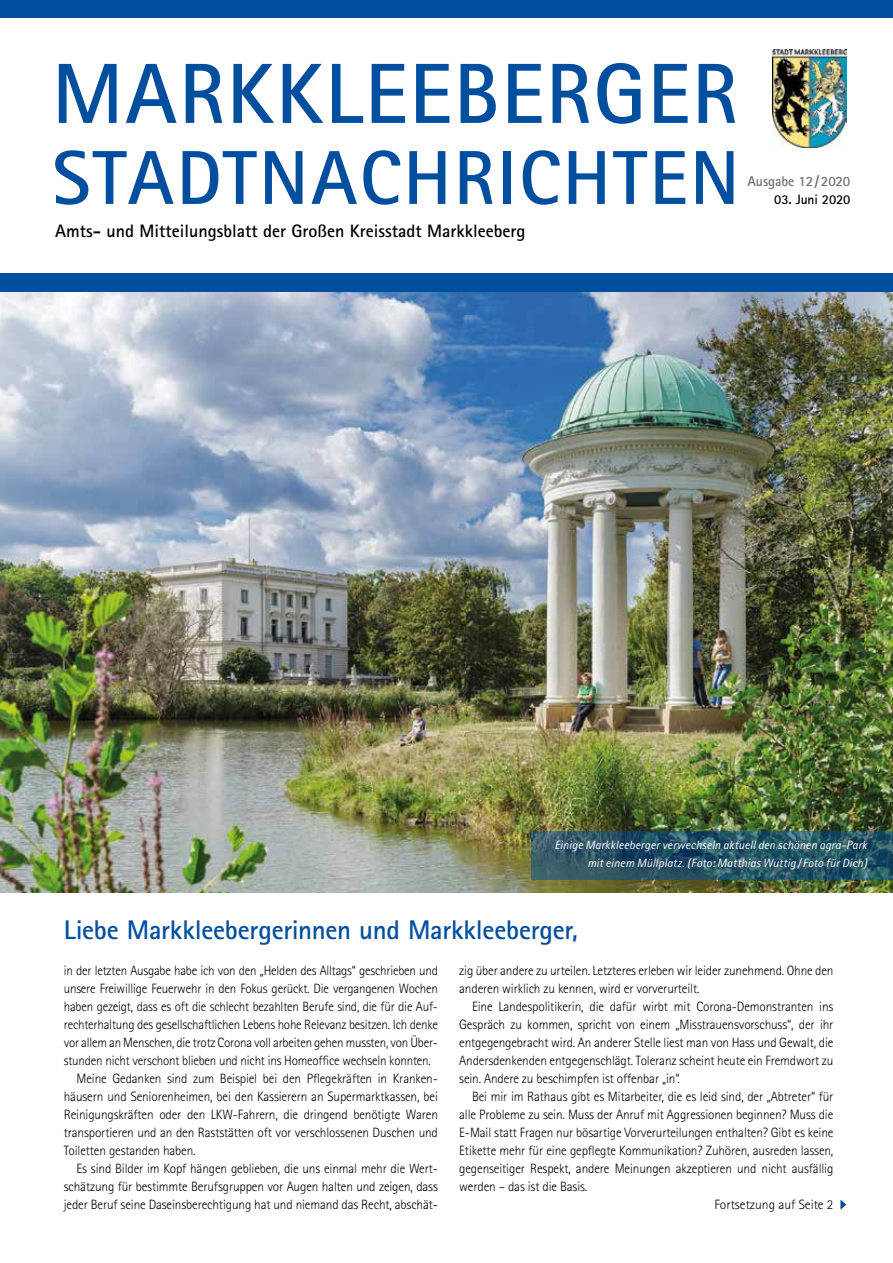
<style>
.page{position:relative;width:893px;height:1263px;background:#fff}
.page>*{position:absolute;margin:0;border:0;box-sizing:border-box;transform-origin:0 0}
.t1{font:700 85.5px "Rotis Sans Serif";letter-spacing:.02em;color:#004f9f}
.t2{font:700 76.5px "Rotis Sans Serif";letter-spacing:.03em;color:#004f9f}
.t3{font:700 27px "Rotis Sans Serif";letter-spacing:-.01em;color:#004f9f}
.t4{font:700 18px "Rotis Sans Serif";color:#000}
.t5{font:700 14.25px "Rotis Sans Serif";letter-spacing:-.005em;color:#706f6f}
.t6{font:300 13.5px/18px "Rotis Sans Serif";letter-spacing:-.01em;color:#000;text-align:justify}
.t7{font:300 13.5px "Rotis Sans Serif";letter-spacing:-.01em;color:#000;scale:.96 1}
.t8{font:700 13.5px "Rotis Sans Serif";letter-spacing:-.005em;color:#000}
.t9{font:italic 12px/18px "Rotis Sans Serif";letter-spacing:.005em;color:#fff;text-align:right}
</style>
<div class="page">
<img style="left:0;top:291px;width:893px;height:601px">
<div style="left:0;top:0;width:893px;height:18px;background:#004f9f"></div>
<img style="left:772px;top:50px;width:75px;height:97px">
<div style="left:0;top:273px;width:893px;height:18px;background:#004f9f"></div>
<svg style="left:531px;top:831px;width:362px;height:49px;background:#295466"></svg>
<svg style="left:841px;top:1200px;width:5px;height:9px"></svg>
<h1 class="t1" style="left:52px;top:40px;width:687px">MARKKLEEBERGER</h1>
<h2 class="t2" style="left:52px;top:130px;width:689px">STADTNACHRICHTEN</h2>
<h3 class="t4" style="left:55px;top:220px;width:472px">Amts- und Mitteilungsblatt der Großen Kreisstadt Markkleeberg</h3>
<p class="t5" style="left:747px;top:172px;width:104px">Ausgabe 12/2020</p>
<p class="t8" style="left:774px;top:191px;width:78px">03. Juni 2020</p>
<p class="t9" style="left:554px;top:836px;width:314px">Einige Markkleeberger verwechseln aktuell den schönen agra-Park mit einem Müllplatz. (Foto: Matthias Wuttig / Foto für Dich)</p>
<h3 class="t3" style="left:64px;top:913px;width:516px">Liebe Markkleebergerinnen und Markkleeberger,</h3>
<p class="t7" style="left:64px;top:963px;width:391px">in der letzten Ausgabe habe ich von den „Helden des Alltags“ geschrieben und</p>
<p class="t7" style="left:64px;top:981px;width:391px">unsere Freiwillige Feuerwehr in den Fokus gerückt. Die vergangenen Wochen</p>
<p class="t7" style="left:64px;top:999px;width:391px">haben gezeigt, dass es oft die schlecht bezahlten Berufe sind, die für die Auf-</p>
<p class="t7" style="left:64px;top:1017px;width:391px">rechterhaltung des gesellschaftlichen Lebens hohe Relevanz besitzen. Ich denke</p>
<p class="t7" style="left:64px;top:1035px;width:391px">vor allem an Menschen, die trotz Corona voll arbeiten gehen mussten, von Über-</p>
<p class="t7" style="left:64px;top:1053px;width:384px">stunden nicht verschont blieben und nicht ins Homeoffice wechseln konnten.</p>
<p class="t6" style="left:77px;top:1070px;width:363px">Meine Gedanken sind zum Beispiel bei den Pflegekräften in Kranken-</p>
<p class="t6" style="left:64px;top:1088px;width:376px">häusern und Seniorenheimen, bei den Kassierern an Supermarktkassen, bei</p>
<p class="t6" style="left:64px;top:1106px;width:376px">Reinigungskräften oder den LKW-Fahrern, die dringend benötigte Waren</p>
<p class="t6" style="left:64px;top:1124px;width:376px">transportieren und an den Raststätten oft vor verschlossenen Duschen und</p>
<p class="t6" style="left:64px;top:1142px;width:133px">Toiletten gestanden haben.</p>
<p class="t6" style="left:77px;top:1160px;width:363px">Es sind Bilder im Kopf hängen geblieben, die uns einmal mehr die Wert-</p>
<p class="t6" style="left:64px;top:1178px;width:376px">schätzung für bestimmte Berufsgruppen vor Augen halten und zeigen, dass</p>
<p class="t6" style="left:64px;top:1196px;width:376px">jeder Beruf seine Daseinsberechtigung hat und niemand das Recht, abschät-</p>
<p class="t6" style="left:459px;top:962px;width:376px">zig über andere zu urteilen. Letzteres erleben wir leider zunehmend. Ohne den anderen wirklich zu kennen, wird er vorverurteilt.</p>
<p class="t6" style="left:459px;top:998px;width:376px;text-indent:13px">Eine Landespolitikerin, die dafür wirbt mit Corona-Demonstranten ins Gespräch zu kommen, spricht von einem „Misstrauensvorschuss“, der ihr entgegengebracht wird. An anderer Stelle liest man von Hass und Gewalt, die Andersdenkenden entgegenschlägt. Toleranz scheint heute ein Fremdwort zu sein. Andere zu beschimpfen ist offenbar „in“.</p>
<p class="t6" style="left:459px;top:1088px;width:376px;text-indent:13px">Bei mir im Rathaus gibt es Mitarbeiter, die es leid sind, der „Abtreter“ für alle Probleme zu sein. Muss der Anruf mit Aggressionen beginnen? Muss die E-Mail statt Fragen nur bösartige Vorverurteilungen enthalten? Gibt es keine Etikette mehr für eine gepflegte Kommunikation? Zuhören, ausreden lassen, gegenseitiger Respekt, andere Meinungen akzeptieren und nicht ausfällig werden – das ist die Basis.</p>
<p class="t6" style="left:714px;top:1196px;width:120px">Fortsetzung auf Seite 2</p>
</div>
